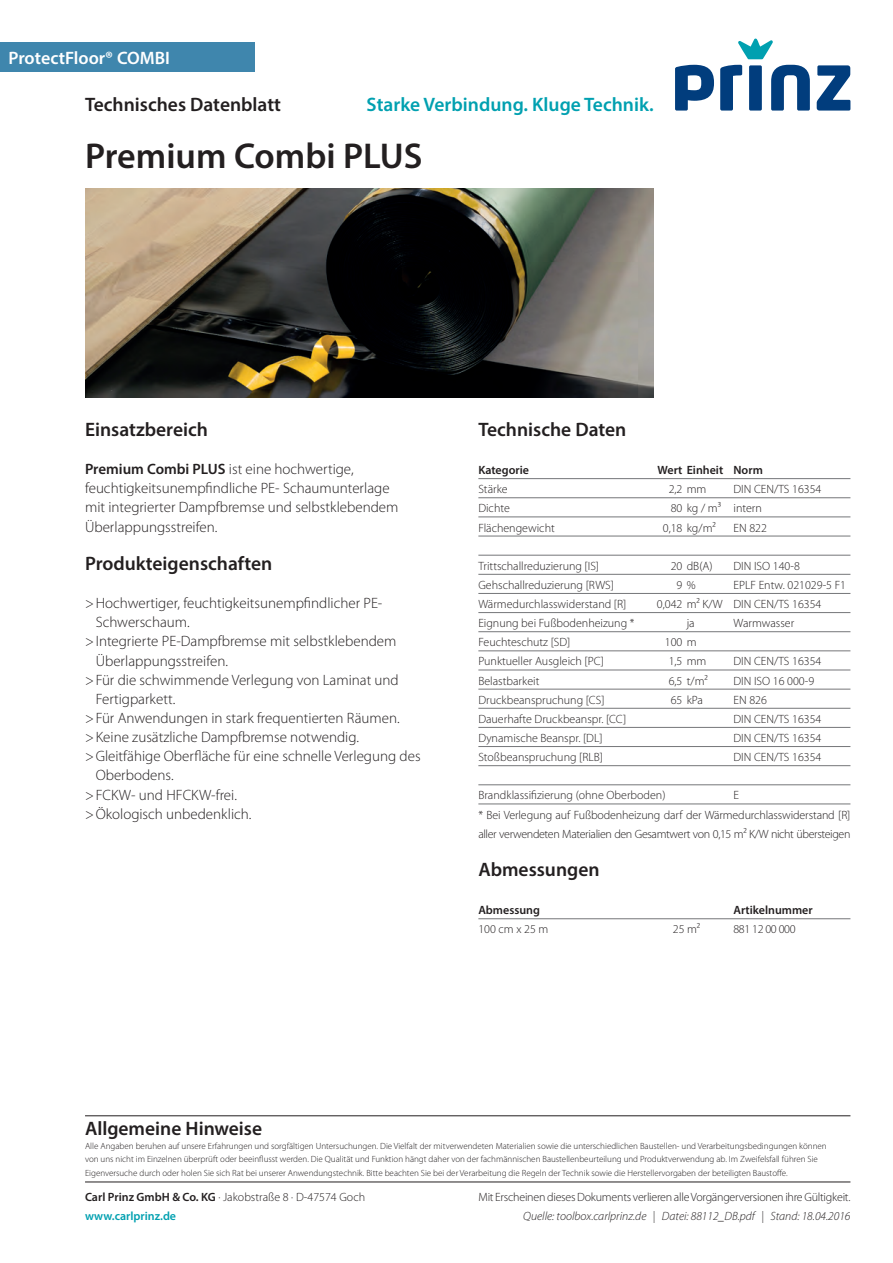
<style>
.page{position:relative;width:893px;height:1263px;background:#fff}
.page>*{position:absolute;margin:0;border:0;box-sizing:border-box;transform-origin:0 0}
.t1{font:600 36px "Myriad Pro";color:#231f20}
.t2{font:600 19.5px "Myriad Pro";color:#231f20}
.t3{font:600 19.5px "Myriad Pro";color:#00a0b0}
.t4{font:600 18px "Myriad Pro";color:#fff}
.t5{font:300 15px/19.2px "Myriad Pro";color:#231f20}
.t6{font:300 12px "Myriad Pro";color:#231f20}
.t7{font:300 12px/19.2px "Myriad Pro";letter-spacing:-.02em;color:#231f20}
.t8{font:italic 300 12px "Myriad Pro";color:#231f20}
.t9{font:600 12px "Myriad Pro";color:#231f20}
.t10{font:600 12px "Myriad Pro";color:#00a0b0}
.t11{font:300 12px "Myriad Pro";letter-spacing:-.03em;color:#231f20}
.t12{font:300 9px/13.5px "Myriad Pro";color:#231f20}
.s1{font-weight:600}
</style>
<div class="page">
<img style="left:85px;top:188px;width:569px;height:210px">
<hr style="left:478px;top:478px;width:372px;height:1px;background:#757679">
<hr style="left:478px;top:497px;width:372px;height:1px;background:#757679">
<hr style="left:478px;top:517px;width:372px;height:1px;background:#757679">
<hr style="left:478px;top:536px;width:372px;height:1px;background:#757679">
<hr style="left:478px;top:555px;width:372px;height:1px;background:#757679">
<hr style="left:478px;top:574px;width:372px;height:1px;background:#757679">
<hr style="left:478px;top:593px;width:372px;height:1px;background:#757679">
<hr style="left:478px;top:612px;width:372px;height:1px;background:#757679">
<hr style="left:478px;top:631px;width:372px;height:1px;background:#757679">
<hr style="left:478px;top:651px;width:372px;height:1px;background:#757679">
<hr style="left:478px;top:670px;width:372px;height:1px;background:#757679">
<hr style="left:478px;top:689px;width:372px;height:1px;background:#757679">
<hr style="left:478px;top:708px;width:372px;height:1px;background:#757679">
<hr style="left:478px;top:727px;width:372px;height:1px;background:#757679">
<hr style="left:478px;top:746px;width:372px;height:1px;background:#757679">
<hr style="left:478px;top:765px;width:372px;height:1px;background:#757679">
<hr style="left:478px;top:784px;width:372px;height:1px;background:#757679">
<hr style="left:478px;top:804px;width:372px;height:1px;background:#757679">
<hr style="left:478px;top:918px;width:372px;height:1px;background:#757679">
<hr style="left:85px;top:1182px;width:765px;height:1px;background:#231f20">
<svg style="left:675px;top:65px;width:39px;height:46px"></svg>
<svg style="left:720px;top:65px;width:22px;height:46px"></svg>
<div style="left:749px;top:65px;width:13px;height:46px;background:#013d7d;border-radius:2px"></div>
<svg style="left:771px;top:65px;width:39px;height:46px"></svg>
<svg style="left:817px;top:65px;width:33px;height:46px"></svg>
<svg style="left:738px;top:38px;width:35px;height:21px"></svg>
<hr style="left:85px;top:1115px;width:765px;height:1px;background:#231f20">
<div style="left:0;top:43px;width:255px;height:29px;background:#3f86ad"></div>
<h3 class="t4" style="left:9px;top:47px;width:163px">ProtectFloor® COMBI</h3>
<h2 class="t2" style="left:85px;top:92px;width:198px">Technisches Datenblatt</h2>
<h2 class="t3" style="left:367px;top:92px;width:289px">Starke Verbindung. Kluge Technik.</h2>
<h1 class="t1" style="left:85px;top:133px;width:339px">Premium Combi PLUS</h1>
<h2 class="t2" style="left:85px;top:417px;width:124px">Einsatzbereich</h2>
<p class="t5" style="left:85px;top:460px;width:315px"><span class="s1">Premium Combi PLUS</span> ist eine hochwertige, feuchtigkeitsunempfindliche PE- Schaumunterlage mit integrierter Dampfbremse und selbstklebendem Überlappungsstreifen.</p>
<h2 class="t2" style="left:85px;top:551px;width:189px">Produkteigenschaften</h2>
<p class="t5" style="left:85px;top:594px;width:299px">&gt; Hochwertiger, feuchtigkeitsunempfindlicher PE-</p>
<p class="t5" style="left:96px;top:613px;width:96px">Schwerschaum.</p>
<p class="t5" style="left:85px;top:632px;width:313px">&gt; Integrierte PE-Dampfbremse mit selbstklebendem</p>
<p class="t5" style="left:96px;top:651px;width:134px">Überlappungsstreifen.</p>
<p class="t5" style="left:85px;top:670px;width:315px">&gt; Für die schwimmende Verlegung von Laminat und</p>
<p class="t5" style="left:96px;top:689px;width:81px">Fertigparkett.</p>
<p class="t5" style="left:85px;top:709px;width:316px">&gt; Für Anwendungen in stark frequentierten Räumen.</p>
<p class="t5" style="left:85px;top:728px;width:275px">&gt; Keine zusätzliche Dampfbremse notwendig.</p>
<p class="t5" style="left:85px;top:747px;width:337px">&gt; Gleitfähige Oberfläche für eine schnelle Verlegung des</p>
<p class="t5" style="left:96px;top:766px;width:79px">Oberbodens.</p>
<p class="t5" style="left:85px;top:785px;width:153px">&gt; FCKW- und HFCKW-frei.</p>
<p class="t5" style="left:85px;top:804px;width:168px">&gt; Ökologisch unbedenklich.</p>
<h2 class="t2" style="left:478px;top:417px;width:150px">Technische Daten</h2>
<p class="t9" style="left:478px;top:462px;width:52px">Kategorie</p>
<p class="t9" style="left:658px;top:462px;width:107px">Wert Einheit Norm</p>
<p class="t6" style="left:478px;top:483px;width:31px">Stärke</p>
<p class="t6" style="left:669px;top:483px;width:39px">2,2 mm</p>
<p class="t6" style="left:733px;top:483px;width:89px">DIN CEN/TS 16354</p>
<p class="t6" style="left:478px;top:502px;width:33px">Dichte</p>
<p class="t6" style="left:671px;top:502px;width:93px">80 kg / m³ intern</p>
<p class="t6" style="left:478px;top:521px;width:78px">Flächengewicht</p>
<p class="t6" style="left:663px;top:521px;width:55px">0,18 kg/m²</p>
<p class="t6" style="left:733px;top:521px;width:35px">EN 822</p>
<p class="t6" style="left:478px;top:559px;width:122px">Trittschallreduzierung [IS]</p>
<p class="t6" style="left:671px;top:559px;width:43px">20 dB(A)</p>
<p class="t6" style="left:733px;top:559px;width:68px">DIN ISO 140-8</p>
<p class="t6" style="left:478px;top:578px;width:137px">Gehschallreduzierung [RWS]</p>
<p class="t6" style="left:677px;top:578px;width:20px">9 %</p>
<p class="t6" style="left:733px;top:578px;width:114px">EPLF Entw. 021029-5 F1</p>
<p class="t6" style="left:478px;top:597px;width:149px">Wärmedurchlasswiderstand [R]</p>
<p class="t6" style="left:657px;top:597px;width:166px">0,042 m² K/W DIN CEN/TS 16354</p>
<p class="t6" style="left:478px;top:617px;width:158px">Eignung bei Fußbodenheizung *</p>
<p class="t6" style="left:687px;top:617px;width:10px">ja</p>
<p class="t6" style="left:733px;top:617px;width:62px">Warmwasser</p>
<p class="t6" style="left:478px;top:636px;width:94px">Feuchteschutz [SD]</p>
<p class="t6" style="left:665px;top:636px;width:33px">100 m</p>
<p class="t6" style="left:478px;top:655px;width:127px">Punktueller Ausgleich [PC]</p>
<p class="t6" style="left:669px;top:655px;width:39px">1,5 mm</p>
<p class="t6" style="left:733px;top:655px;width:89px">DIN CEN/TS 16354</p>
<p class="t6" style="left:478px;top:674px;width:63px">Belastbarkeit</p>
<p class="t6" style="left:669px;top:674px;width:41px">6,5 t/m²</p>
<p class="t6" style="left:733px;top:674px;width:82px">DIN ISO 16 000-9</p>
<p class="t6" style="left:478px;top:693px;width:128px">Druckbeanspruchung [CS]</p>
<p class="t6" style="left:671px;top:693px;width:34px">65 kPa</p>
<p class="t6" style="left:733px;top:693px;width:35px">EN 826</p>
<p class="t6" style="left:478px;top:712px;width:149px">Dauerhafte Druckbeanspr. [CC]</p>
<p class="t6" style="left:733px;top:712px;width:89px">DIN CEN/TS 16354</p>
<p class="t6" style="left:478px;top:731px;width:126px">Dynamische Beanspr. [DL]</p>
<p class="t6" style="left:733px;top:731px;width:89px">DIN CEN/TS 16354</p>
<p class="t6" style="left:478px;top:750px;width:126px">Stoßbeanspruchung [RLB]</p>
<p class="t6" style="left:733px;top:750px;width:89px">DIN CEN/TS 16354</p>
<p class="t6" style="left:478px;top:789px;width:189px">Brandklassifizierung (ohne Oberboden)</p>
<p class="t7" style="left:478px;top:786px;width:374px;text-indent:255px">E<br>* Bei Verlegung auf Fußbodenheizung darf der Wärmedurchlasswiderstand [R] aller verwendeten Materialien den Gesamtwert von 0,15 m² K/W nicht übersteigen</p>
<h2 class="t2" style="left:478px;top:857px;width:123px">Abmessungen</h2>
<p class="t9" style="left:478px;top:903px;width:63px">Abmessung</p>
<p class="t9" style="left:733px;top:903px;width:81px">Artikelnummer</p>
<p class="t6" style="left:478px;top:923px;width:71px">100 cm x 25 m</p>
<p class="t6" style="left:673px;top:923px;width:29px">25 m²</p>
<p class="t11" style="left:733px;top:923px;width:64px">881 12 00 000</p>
<h2 class="t2" style="left:85px;top:1116px;width:179px">Allgemeine Hinweise</h2>
<p class="t12" style="left:85px;top:1139px;width:743px">Alle Angaben beruhen auf unsere Erfahrungen und sorgfältigen Untersuchungen. Die Vielfalt der mitverwendeten Materialien sowie die unterschiedlichen Baustellen- und Verarbeitungsbedingungen können von uns nicht im Einzelnen überprüft oder beeinflusst werden. Die Qualität und Funktion hängt daher von der fachmännischen Baustellenbeurteilung und Produktverwendung ab. Im Zweifelsfall führen Sie<br>Eigenversuche durch oder holen Sie sich Rat bei unserer Anwendungstechnik. Bitte beachten Sie bei der Verarbeitung die Regeln der Technik sowie die Herstellervorgaben der beteiligten Baustoffe.</p>
<p class="t6" style="left:85px;top:1191px;width:282px"><span class="s1">Carl Prinz GmbH &amp; Co. KG</span> · Jakobstraße 8 · D-47574 Goch</p>
<p class="t7" style="left:478px;top:1188px;width:374px">Mit Erscheinen dieses Dokuments verlieren alle Vorgängerversionen ihre Gültigkeit.</p>
<p class="t10" style="left:85px;top:1209px;width:93px">www.carlprinz.de</p>
<p class="t8" style="left:523px;top:1210px;width:329px">Quelle: toolbox.carlprinz.de | Datei: 88112_DB.pdf | Stand: 18.04.2016</p>
</div>
